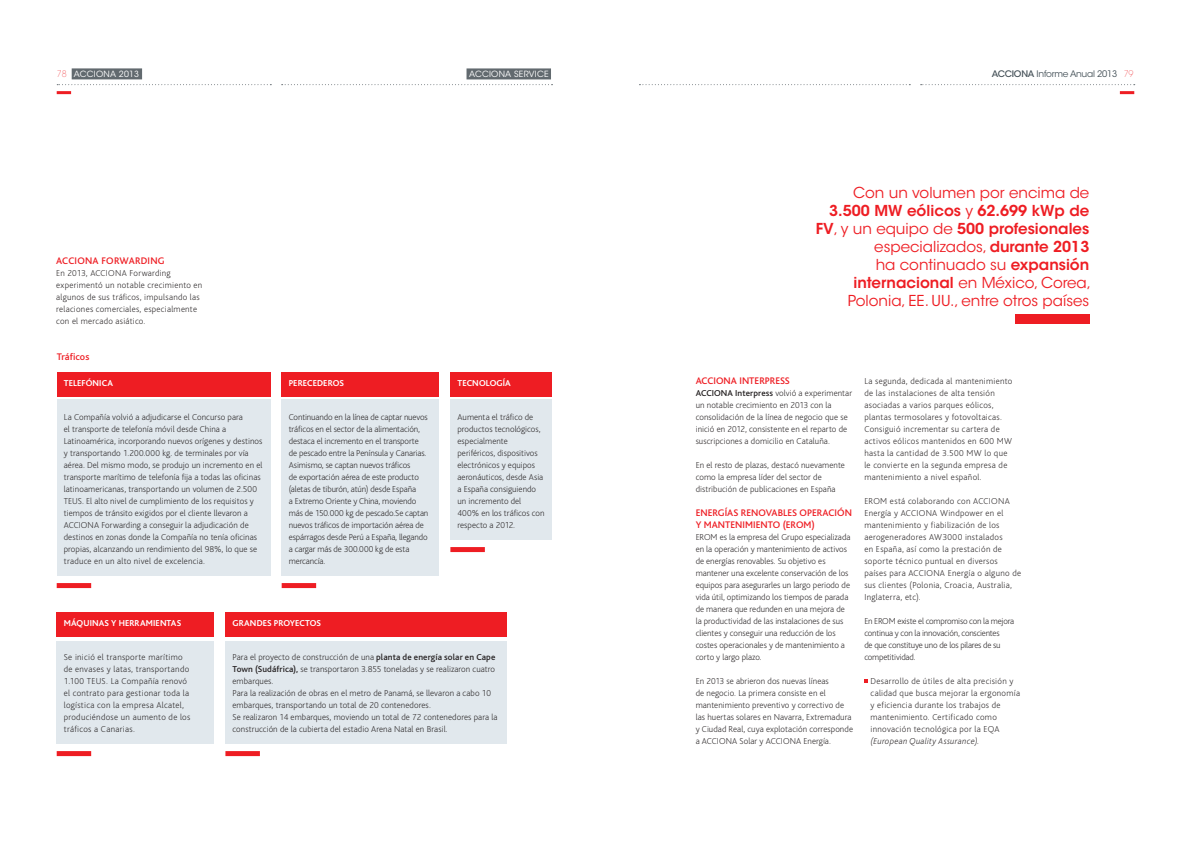
<style>
.page{position:relative;width:1191px;height:842px;background:#fff}
.page>*{position:absolute;margin:0;border:0;box-sizing:border-box;transform-origin:0 0}
.Sumario{font:15px/18px "ITC Avant Garde Std";color:#ee1d23;text-align:right}
.t1{font:500 10px/12px "Bliss";letter-spacing:.005em;color:#ee1d23}
.t2{font:500 10px "Bliss";letter-spacing:.025em;color:#ee1d23}
.t3{font:200 9px/12px "Bliss";letter-spacing:.01em;color:#231f20}
.t4{font:200 9px/12px "Bliss";letter-spacing:.035em;color:#231f20}
.t5{font:200 9px/12px "Bliss";letter-spacing:-.01em;color:#231f20}
.t6{font:200 9px/12px "Bliss";letter-spacing:.03em;color:#231f20}
.t7{font:200 9px/12px "Bliss";letter-spacing:-.025em;color:#231f20}
.t8{font:700 9px "Bliss";letter-spacing:.01em;color:#fff}
.t9{font:9px "ITC Avant Garde Std";letter-spacing:-.025em;color:#465259}
.t10{font:8.5px "ITC Avant Garde Std";letter-spacing:.025em;color:#fff}
.s1{font-weight:200;font-size:9px;color:#ee1d23}
.s2{font-weight:500}
.s3{font-weight:200;color:#ee1d23}
.s4{font-weight:600}
.s5{font-style:italic}
</style>
<div class="page">
<svg style="left:282px;top:84px;width:270px;height:1px"></svg>
<svg style="left:639px;top:84px;width:271px;height:1px"></svg>
<svg style="left:57px;top:84px;width:214px;height:1px"></svg>
<svg style="left:920px;top:84px;width:214px;height:1px"></svg>
<hr style="left:57px;top:91px;width:14px;height:3px;background:#ee1d23">
<hr style="left:1119px;top:91px;width:15px;height:3px;background:#ee1d23">
<div style="left:466px;top:68px;width:85px;height:11px;background:#626a6f"></div>
<div style="left:72px;top:68px;width:70px;height:11px;background:#626a6f"></div>
<svg style="left:864px;top:679px;width:4px;height:4px"></svg>
<div style="left:282px;top:583px;width:34px;height:5px;background:#ee1d23"></div>
<div style="left:450px;top:547px;width:35px;height:5px;background:#ee1d23"></div>
<div style="left:1015px;top:315px;width:74px;height:9px;background:#ee1d23"></div>
<div style="left:57px;top:583px;width:34px;height:5px;background:#ee1d23"></div>
<div style="left:57px;top:372px;width:213px;height:24px;background:#ee1d23"></div>
<div style="left:57px;top:400px;width:213px;height:176px;background:#e1e8ed"></div>
<div style="left:282px;top:372px;width:157px;height:24px;background:#ee1d23"></div>
<div style="left:282px;top:400px;width:157px;height:176px;background:#e1e8ed"></div>
<div style="left:450px;top:372px;width:101px;height:24px;background:#ee1d23"></div>
<div style="left:450px;top:400px;width:101px;height:140px;background:#e1e8ed"></div>
<div style="left:57px;top:751px;width:34px;height:5px;background:#ee1d23"></div>
<div style="left:57px;top:612px;width:157px;height:24px;background:#ee1d23"></div>
<div style="left:57px;top:642px;width:157px;height:102px;background:#e1e8ed"></div>
<div style="left:225px;top:751px;width:35px;height:5px;background:#ee1d23"></div>
<div style="left:225px;top:612px;width:281px;height:24px;background:#ee1d23"></div>
<div style="left:225px;top:641px;width:281px;height:103px;background:#e1e8ed"></div>
<p class="t10" style="left:57px;top:69px;width:84px"><span class="s1">78</span> ACCIONA 2013</p>
<p class="t10" style="left:469px;top:69px;width:81px">ACCIONA SERVICE</p>
<p class="t9" style="left:991px;top:68px;width:143px"><span class="s2">ACCIONA</span> Informe Anual 2013 <span class="s3">79</span></p>
<p class="t2" style="left:56px;top:256px;width:110px">ACCIONA FORWARDING</p>
<p class="t6" style="left:56px;top:267px;width:148px">En 2013, ACCIONA Forwarding experimentó un notable crecimiento en algunos de sus tráficos, impulsando las relaciones comerciales, especialmente con el mercado asiático.</p>
<p class="t1" style="left:57px;top:351px;width:34px">Tráficos</p>
<p class="t8" style="left:64px;top:378px;width:51px">TELEFÓNICA</p>
<p class="t3" style="left:64px;top:411px;width:200px">La Compañía volvió a adjudicarse el Concurso para<br>el transporte de telefonía móvil desde China a Latinoamérica, incorporando nuevos orígenes y destinos y transportando 1.200.000 kg. de terminales por vía aérea. Del mismo modo, se produjo un incremento en el transporte marítimo de telefonía fija a todas las oficinas latinoamericanas, transportando un volumen de 2.500<br>TEUS. El alto nivel de cumplimiento de los requisitos y tiempos de tránsito exigidos por el cliente llevaron a ACCIONA Forwarding a conseguir la adjudicación de destinos en zonas donde la Compañía no tenía oficinas propias, alcanzando un rendimiento del 98%, lo que se traduce en un alto nivel de excelencia.</p>
<p class="t8" style="left:289px;top:378px;width:57px">PERECEDEROS</p>
<p class="t5" style="left:289px;top:411px;width:141px">Continuando en la línea de captar nuevos tráficos en el sector de la alimentación, destaca el incremento en el transporte de pescado entre la Península y Canarias.<br>Asimismo, se captan nuevos tráficos<br>de exportación aérea de este producto (aletas de tiburón, atún) desde España<br>a Extremo Oriente y China, moviendo más de 150.000 kg de pescado.Se captan nuevos tráficos de importación aérea de espárragos desde Perú a España, llegando a cargar más de 300.000 kg de esta mercancía.</p>
<p class="t8" style="left:457px;top:378px;width:55px">TECNOLOGÍA</p>
<p class="t3" style="left:457px;top:411px;width:88px">Aumenta el tráfico de productos tecnológicos, especialmente periféricos, dispositivos electrónicos y equipos aeronáuticos, desde Asia a España consiguiendo un incremento del<br>400% en los tráficos con respecto a 2012.</p>
<p class="t8" style="left:64px;top:618px;width:119px">MÁQUINAS Y HERRAMIENTAS</p>
<p class="t4" style="left:64px;top:651px;width:128px">Se inició el transporte marítimo de envases y latas, transportando<br>1.100 TEUS. La Compañía renovó el contrato para gestionar toda la logística con la empresa Alcatel, produciéndose un aumento de los tráficos a Canarias.</p>
<p class="t8" style="left:232px;top:618px;width:90px">GRANDES PROYECTOS</p>
<p class="t3" style="left:232px;top:651px;width:264px;text-align:justify">Para el proyecto de construcción de una <span class="s2">planta de energía solar en Cape Town (Sudáfrica),</span> se transportaron 3.855 toneladas y se realizaron cuatro embarques.</p>
<p class="t3" style="left:232px;top:687px;width:260px">Para la realización de obras en el metro de Panamá, se llevaron a cabo 10 embarques, transportando un total de 20 contenedores.</p>
<p class="t3" style="left:232px;top:711px;width:267px">Se realizaron 14 embarques, moviendo un total de 72 contenedores para la construcción de la cubierta del estadio Arena Natal en Brasil.</p>
<p class="Sumario" style="left:816px;top:183px;width:277px">Con un volumen por encima de<br><span class="s4">3.500 MW eólicos</span> y <span class="s4">62.699 kWp de<br>FV</span>, y un equipo de <span class="s4">500 profesionales </span>especializados, <span class="s4">durante 2013<br></span>ha continuado su <span class="s4">expansión internacional</span> en México, Corea,<br>Polonia, EE. UU., entre otros países</p>
<p class="t1" style="left:695px;top:375px;width:96px">ACCIONA INTERPRESS</p>
<p class="t3" style="left:695px;top:387px;width:158px"><span class="s2">ACCIONA Interpress</span> volvió a experimentar un notable crecimiento en 2013 con la consolidación de la línea de negocio que se inició en 2012, consistente en el reparto de suscripciones a domicilio en Cataluña.</p>
<p class="t3" style="left:695px;top:459px;width:151px">En el resto de plazas, destacó nuevamente como la empresa líder del sector de distribución de publicaciones en España</p>
<p class="t1" style="left:695px;top:507px;width:158px">ENERGÍAS RENOVABLES OPERACIÓN<br>Y MANTENIMIENTO (EROM)</p>
<p class="t3" style="left:695px;top:531px;width:156px">EROM es la empresa del Grupo especializada en la operación y mantenimiento de activos de energías renovables. Su objetivo es mantener una excelente conservación de los equipos para asegurarles un largo periodo de vida útil, optimizando los tiempos de parada de manera que redunden en una mejora de la productividad de las instalaciones de sus clientes y conseguir una reducción de los costes operacionales y de mantenimiento a corto y largo plazo.</p>
<p class="t3" style="left:695px;top:675px;width:159px">En 2013 se abrieron dos nuevas líneas<br>de negocio. La primera consiste en el mantenimiento preventivo y correctivo de las huertas solares en Navarra, Extremadura y Ciudad Real, cuya explotación corresponde a ACCIONA Solar y ACCIONA Energía.</p>
<p class="t4" style="left:864px;top:375px;width:149px">La segunda, dedicada al mantenimiento de las instalaciones de alta tensión asociadas a varios parques eólicos, plantas termosolares y fotovoltaicas.<br>Consiguió incrementar su cartera de activos eólicos mantenidos en 600 MW hasta la cantidad de 3.500 MW lo que le convierte en la segunda empresa de mantenimiento a nivel español.</p>
<p class="t4" style="left:864px;top:495px;width:158px">EROM está colaborando con ACCIONA Energía y ACCIONA Windpower en el mantenimiento y fiabilización de los aerogeneradores AW3000 instalados<br>en España, así como la prestación de soporte técnico puntual en diversos países para ACCIONA Energía o alguno de sus clientes (Polonia, Croacia, Australia, Inglaterra, etc).</p>
<p class="t7" style="left:864px;top:615px;width:151px">En EROM existe el compromiso con la mejora continua y con la innovación, conscientes<br>de que constituye uno de los pilares de su competitividad.</p>
<p class="t4" style="left:870px;top:675px;width:151px">Desarrollo de útiles de alta precisión y calidad que busca mejorar la ergonomía y eficiencia durante los trabajos de mantenimiento. Certificado como innovación tecnológica por la EQA <span class="s5">(European Quality Assurance).</span></p>
</div>
